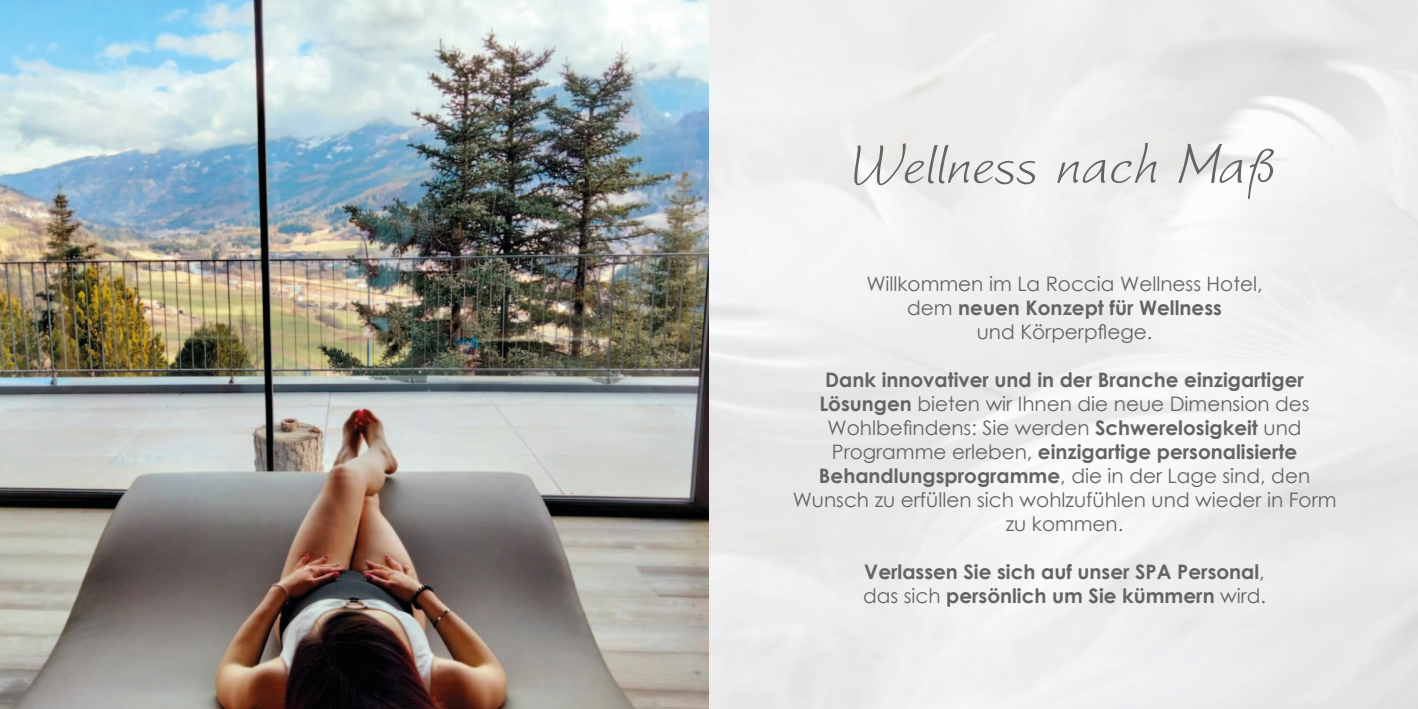
<style>
.page{position:relative;width:1418px;height:709px;background:#fff}
.page>*{position:absolute;margin:0;border:0;box-sizing:border-box;transform-origin:0 0}
.t1{font:italic 75px "Worstveld Sling";color:#646463}
.t2{font:20px/24px "Century Gothic";color:#646463;text-align:center}
.t3{font:700 20px/24px "Century Gothic";color:#646463}
.s1{font-weight:700}
.s2{font-weight:400}
</style>
<div class="page">
<img style="left:0;top:0;width:1417px;height:709px">
<h1 class="t1" style="left:847px;top:113px;width:427px">Wellness nach Maß</h1>
<p class="t2" style="left:866px;top:273px;width:398px">Willkommen im La Roccia Wellness Hotel, dem <span class="s1">neuen Konzept für Wellness<br></span>und Körperp昀氀ege.</p>
<p class="t2" style="left:792px;top:369px;width:545px"><span class="s1">Dank innovativer und in der Branche einzigartiger Lösungen</span> bieten wir Ihnen die neue Dimension des Wohlbe昀椀ndens: Sie werden <span class="s1">Schwerelosigkeit</span> und Programme erleben, <span class="s1">einzigartige personalisierte Behandlungsprogramme</span>, die in der Lage sind, den Wunsch zu erfüllen sich wohlzufühlen und wieder in Form zu kommen.</p>
<p class="t3" style="left:863px;top:561px;width:404px">Verlassen Sie sich auf unser SPA Personal<span class="s2">, das sich</span> persönlich um Sie kümmern <span class="s2">wird.</span></p>
</div>
